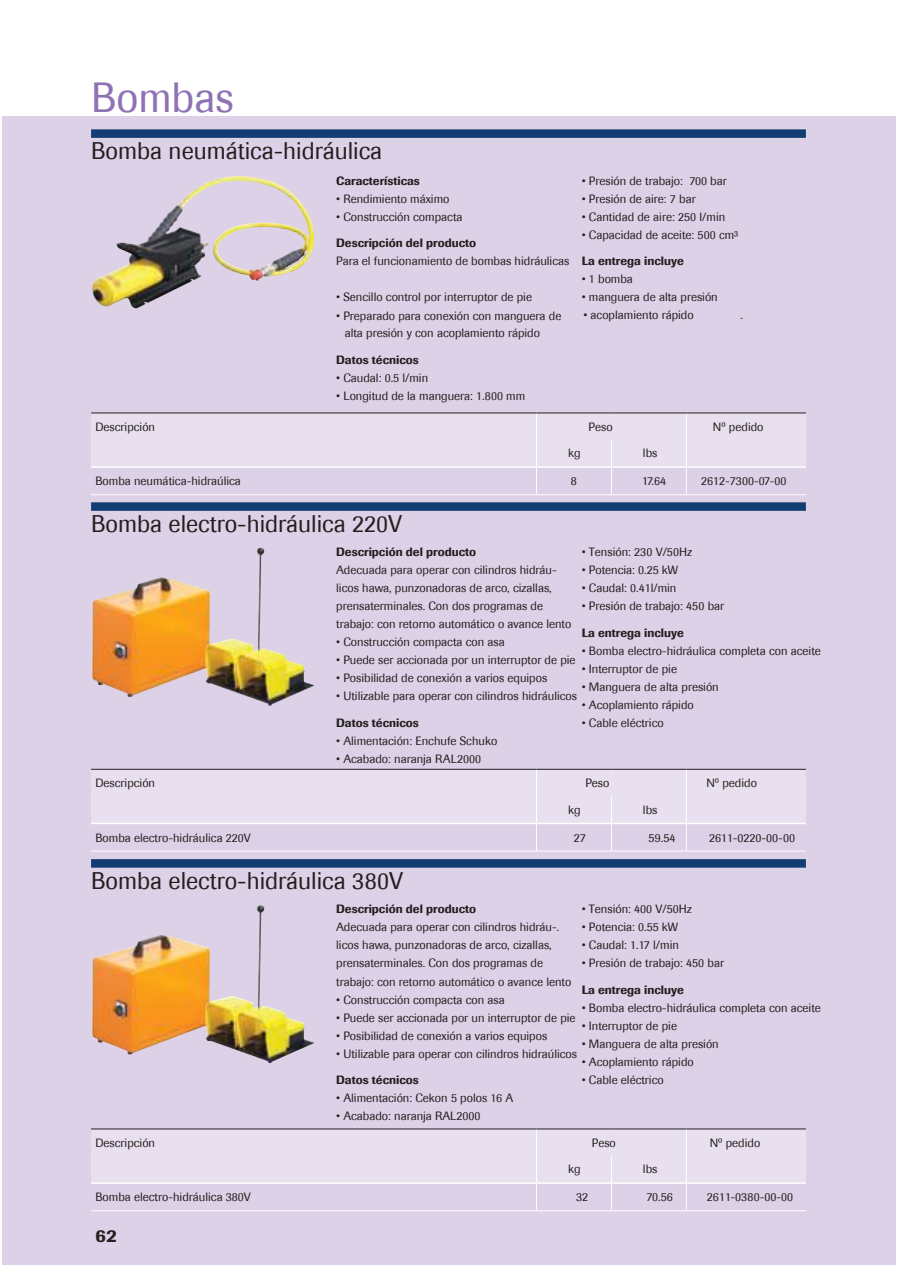
<style>
.page{position:relative;width:897px;height:1267px;background:#fff}
.page>*{position:absolute;margin:0;border:0;box-sizing:border-box;transform-origin:0 0}
.t1{font:42px "Berthold Imago";color:#8e72b4}
.t2{font:24px "Berthold Imago";color:#241f1f}
.t3{font:500 18px "Imago";color:#241f1f}
.t4{font:12px/18px "Berthold Imago";color:#241f1f}
.t5{font:700 12px "Berthold Imago";color:#241f1f}
</style>
<div class="page">
<div style="left:2px;top:117px;width:893px;height:1148px;background:#dcd1e7"></div>
<div style="left:91px;top:129px;width:714px;height:9px;background:#123d73"></div>
<img style="left:92px;top:176px;width:147px;height:132px">
<svg style="left:91px;top:413px;width:714px;height:81px"></svg>
<hr style="left:91px;top:412px;width:445px;height:1px;background:#241f1f">
<hr style="left:536px;top:412px;width:75px;height:1px;background:#241f1f">
<hr style="left:611px;top:412px;width:75px;height:1px;background:#241f1f">
<hr style="left:686px;top:412px;width:119px;height:1px;background:#241f1f">
<hr style="left:91px;top:466px;width:445px;height:2px;background:#fff">
<hr style="left:536px;top:466px;width:75px;height:2px;background:#fff">
<hr style="left:611px;top:466px;width:75px;height:2px;background:#fff">
<hr style="left:686px;top:466px;width:119px;height:2px;background:#fff">
<hr style="left:91px;top:494px;width:445px;height:1px;background:#fff">
<hr style="left:536px;top:494px;width:75px;height:1px;background:#fff">
<hr style="left:611px;top:494px;width:75px;height:1px;background:#fff">
<hr style="left:686px;top:494px;width:119px;height:1px;background:#fff">
<div style="left:91px;top:502px;width:714px;height:9px;background:#123d73"></div>
<img style="left:92px;top:547px;width:222px;height:159px">
<svg style="left:91px;top:770px;width:714px;height:80px"></svg>
<hr style="left:91px;top:769px;width:445px;height:1px;background:#241f1f">
<hr style="left:536px;top:769px;width:75px;height:1px;background:#241f1f">
<hr style="left:611px;top:769px;width:75px;height:1px;background:#241f1f">
<hr style="left:686px;top:769px;width:119px;height:1px;background:#241f1f">
<hr style="left:91px;top:822px;width:445px;height:2px;background:#fff">
<hr style="left:536px;top:822px;width:75px;height:2px;background:#fff">
<hr style="left:611px;top:822px;width:75px;height:2px;background:#fff">
<hr style="left:686px;top:822px;width:119px;height:2px;background:#fff">
<hr style="left:91px;top:850px;width:445px;height:1px;background:#fff">
<hr style="left:536px;top:850px;width:75px;height:1px;background:#fff">
<hr style="left:611px;top:850px;width:75px;height:1px;background:#fff">
<hr style="left:686px;top:850px;width:119px;height:1px;background:#fff">
<div style="left:91px;top:859px;width:714px;height:8px;background:#123d73"></div>
<img style="left:92px;top:905px;width:222px;height:158px">
<svg style="left:91px;top:1129px;width:714px;height:81px"></svg>
<hr style="left:91px;top:1128px;width:445px;height:1px;background:#241f1f">
<hr style="left:536px;top:1128px;width:75px;height:1px;background:#241f1f">
<hr style="left:611px;top:1128px;width:75px;height:1px;background:#241f1f">
<hr style="left:686px;top:1128px;width:119px;height:1px;background:#241f1f">
<hr style="left:91px;top:1182px;width:445px;height:1px;background:#fff">
<hr style="left:536px;top:1182px;width:75px;height:1px;background:#fff">
<hr style="left:611px;top:1182px;width:75px;height:1px;background:#fff">
<hr style="left:686px;top:1182px;width:119px;height:1px;background:#fff">
<hr style="left:91px;top:1210px;width:445px;height:1px;background:#fff">
<hr style="left:536px;top:1210px;width:75px;height:1px;background:#fff">
<hr style="left:611px;top:1210px;width:75px;height:1px;background:#fff">
<hr style="left:686px;top:1210px;width:119px;height:1px;background:#fff">
<h1 class="t1" style="left:91px;top:73px;width:144px">Bombas</h1>
<h2 class="t2" style="left:91px;top:137px;width:293px">Bomba neumática-hidráulica</h2>
<p class="t5" style="left:336px;top:173px;width:85px">Características</p>
<p class="t4" style="left:336px;top:189px;width:115px">• Rendimiento máximo</p>
<p class="t4" style="left:336px;top:207px;width:128px">• Construcción compacta</p>
<p class="t5" style="left:336px;top:236px;width:141px">Descripción del producto</p>
<p class="t4" style="left:336px;top:252px;width:235px">Para el funcionamiento de bombas hidráulicas</p>
<p class="t4" style="left:336px;top:288px;width:197px">• Sencillo control por interruptor de pie</p>
<p class="t4" style="left:336px;top:307px;width:227px">• Preparado para conexión con manguera de</p>
<p class="t4" style="left:740px;top:306px;width:4px">.</p>
<p class="t4" style="left:344px;top:324px;width:197px">alta presión y con acoplamiento rápido</p>
<p class="t5" style="left:336px;top:352px;width:84px">Datos técnicos</p>
<p class="t4" style="left:336px;top:368px;width:94px">• Caudal: 0.5 l/min</p>
<p class="t4" style="left:336px;top:386px;width:191px">• Longitud de la manguera: 1.800 mm</p>
<p class="t4" style="left:581px;top:171px;width:147px">• Presión de trabajo: 700 bar</p>
<p class="t4" style="left:581px;top:189px;width:115px">• Presión de aire: 7 bar</p>
<p class="t4" style="left:581px;top:207px;width:145px">• Cantidad de aire: 250 l/min</p>
<p class="t4" style="left:581px;top:225px;width:158px">• Capacidad de aceite: 500 cm³</p>
<p class="t5" style="left:581px;top:254px;width:104px">La entrega incluye</p>
<p class="t4" style="left:581px;top:270px;width:53px">• 1 bomba</p>
<p class="t4" style="left:581px;top:288px;width:138px">• manguera de alta presión</p>
<p class="t4" style="left:583px;top:306px;width:112px">• acoplamiento rápido</p>
<p class="t4" style="left:95px;top:418px;width:61px">Descripción</p>
<p class="t4" style="left:588px;top:418px;width:25px">Peso</p>
<p class="t4" style="left:712px;top:418px;width:52px">Nº pedido</p>
<p class="t4" style="left:568px;top:444px;width:14px">kg</p>
<p class="t4" style="left:642px;top:444px;width:16px">lbs</p>
<p class="t4" style="left:95px;top:472px;width:147px">Bomba neumática-hidraúlica</p>
<p class="t4" style="left:570px;top:472px;width:7px">8</p>
<p class="t4" style="left:642px;top:472px;width:26px">17.64</p>
<p class="t4" style="left:701px;top:472px;width:87px">2612-7300-07-00</p>
<h2 class="t2" style="left:91px;top:509px;width:313px">Bomba electro-hidráulica 220V</h2>
<p class="t5" style="left:336px;top:544px;width:141px">Descripción del producto</p>
<p class="t4" style="left:336px;top:561px;width:237px">Adecuada para operar con cilindros hidráu&shy;licos hawa, punzonadoras de arco, cizallas, prensaterminales. Con dos programas de trabajo: con retorno automático o avance lento</p>
<p class="t4" style="left:336px;top:633px;width:170px">• Construcción compacta con asa</p>
<p class="t4" style="left:336px;top:651px;width:241px">• Puede ser accionada por un interruptor de pie</p>
<p class="t4" style="left:336px;top:669px;width:213px">• Posibilidad de conexión a varios equipos</p>
<p class="t4" style="left:336px;top:687px;width:242px">• Utilizable para operar con cilindros hidráulicos</p>
<p class="t5" style="left:336px;top:715px;width:84px">Datos técnicos</p>
<p class="t4" style="left:336px;top:731px;width:163px">• Alimentación: Enchufe Schuko</p>
<p class="t4" style="left:336px;top:749px;width:146px">• Acabado: naranja RAL2000</p>
<p class="t4" style="left:581px;top:543px;width:112px">• Tensión: 230 V/50Hz</p>
<p class="t4" style="left:581px;top:561px;width:98px">• Potencia: 0.25 kW</p>
<p class="t4" style="left:581px;top:579px;width:96px">• Caudal: 0.41l/min</p>
<p class="t4" style="left:581px;top:597px;width:144px">• Presión de trabajo: 450 bar</p>
<p class="t5" style="left:581px;top:625px;width:104px">La entrega incluye</p>
<p class="t4" style="left:581px;top:641px;width:241px">• Bomba electro-hidráulica completa con aceite</p>
<p class="t4" style="left:581px;top:659px;width:97px">• Interruptor de pie</p>
<p class="t4" style="left:581px;top:677px;width:139px">• Manguera de alta presión</p>
<p class="t4" style="left:581px;top:695px;width:114px">• Acoplamiento rápido</p>
<p class="t4" style="left:581px;top:713px;width:83px">• Cable eléctrico</p>
<p class="t4" style="left:95px;top:774px;width:61px">Descripción</p>
<p class="t4" style="left:585px;top:774px;width:25px">Peso</p>
<p class="t4" style="left:706px;top:774px;width:52px">Nº pedido</p>
<p class="t4" style="left:568px;top:800px;width:14px">kg</p>
<p class="t4" style="left:642px;top:800px;width:16px">lbs</p>
<p class="t4" style="left:95px;top:828px;width:157px">Bomba electro-hidráulica 220V</p>
<p class="t4" style="left:574px;top:828px;width:13px">27</p>
<p class="t4" style="left:648px;top:828px;width:28px">59.54</p>
<p class="t4" style="left:709px;top:828px;width:87px">2611-0220-00-00</p>
<h2 class="t2" style="left:91px;top:866px;width:314px">Bomba electro-hidráulica 380V</h2>
<p class="t5" style="left:336px;top:902px;width:141px">Descripción del producto</p>
<p class="t4" style="left:336px;top:918px;width:237px">Adecuada para operar con cilindros hidráu-. licos hawa, punzonadoras de arco, cizallas, prensaterminales. Con dos programas de trabajo: con retorno automático o avance lento</p>
<p class="t4" style="left:336px;top:990px;width:170px">• Construcción compacta con asa</p>
<p class="t4" style="left:336px;top:1008px;width:241px">• Puede ser accionada por un interruptor de pie</p>
<p class="t4" style="left:336px;top:1026px;width:213px">• Posibilidad de conexión a varios equipos</p>
<p class="t4" style="left:336px;top:1044px;width:242px">• Utilizable para operar con cilindros hidraúlicos</p>
<p class="t5" style="left:336px;top:1072px;width:84px">Datos técnicos</p>
<p class="t4" style="left:336px;top:1088px;width:179px">• Alimentación: Cekon 5 polos 16 A</p>
<p class="t4" style="left:336px;top:1106px;width:146px">• Acabado: naranja RAL2000</p>
<p class="t4" style="left:581px;top:900px;width:112px">• Tensión: 400 V/50Hz</p>
<p class="t4" style="left:581px;top:918px;width:98px">• Potencia: 0.55 kW</p>
<p class="t4" style="left:581px;top:936px;width:99px">• Caudal: 1.17 l/min</p>
<p class="t4" style="left:581px;top:954px;width:144px">• Presión de trabajo: 450 bar</p>
<p class="t5" style="left:581px;top:982px;width:104px">La entrega incluye</p>
<p class="t4" style="left:581px;top:998px;width:241px">• Bomba electro-hidráulica completa con aceite</p>
<p class="t4" style="left:581px;top:1016px;width:97px">• Interruptor de pie</p>
<p class="t4" style="left:581px;top:1034px;width:139px">• Manguera de alta presión</p>
<p class="t4" style="left:581px;top:1052px;width:114px">• Acoplamiento rápido</p>
<p class="t4" style="left:581px;top:1070px;width:83px">• Cable eléctrico</p>
<p class="t4" style="left:95px;top:1133px;width:61px">Descripción</p>
<p class="t4" style="left:591px;top:1133px;width:25px">Peso</p>
<p class="t4" style="left:709px;top:1133px;width:52px">Nº pedido</p>
<p class="t4" style="left:568px;top:1160px;width:14px">kg</p>
<p class="t4" style="left:642px;top:1160px;width:16px">lbs</p>
<p class="t4" style="left:95px;top:1188px;width:157px">Bomba electro-hidráulica 380V</p>
<p class="t4" style="left:576px;top:1188px;width:13px">32</p>
<p class="t4" style="left:646px;top:1188px;width:28px">70.56</p>
<p class="t4" style="left:707px;top:1188px;width:88px">2611-0380-00-00</p>
<h3 class="t3" style="left:95px;top:1224px;width:23px">62</h3>
</div>
